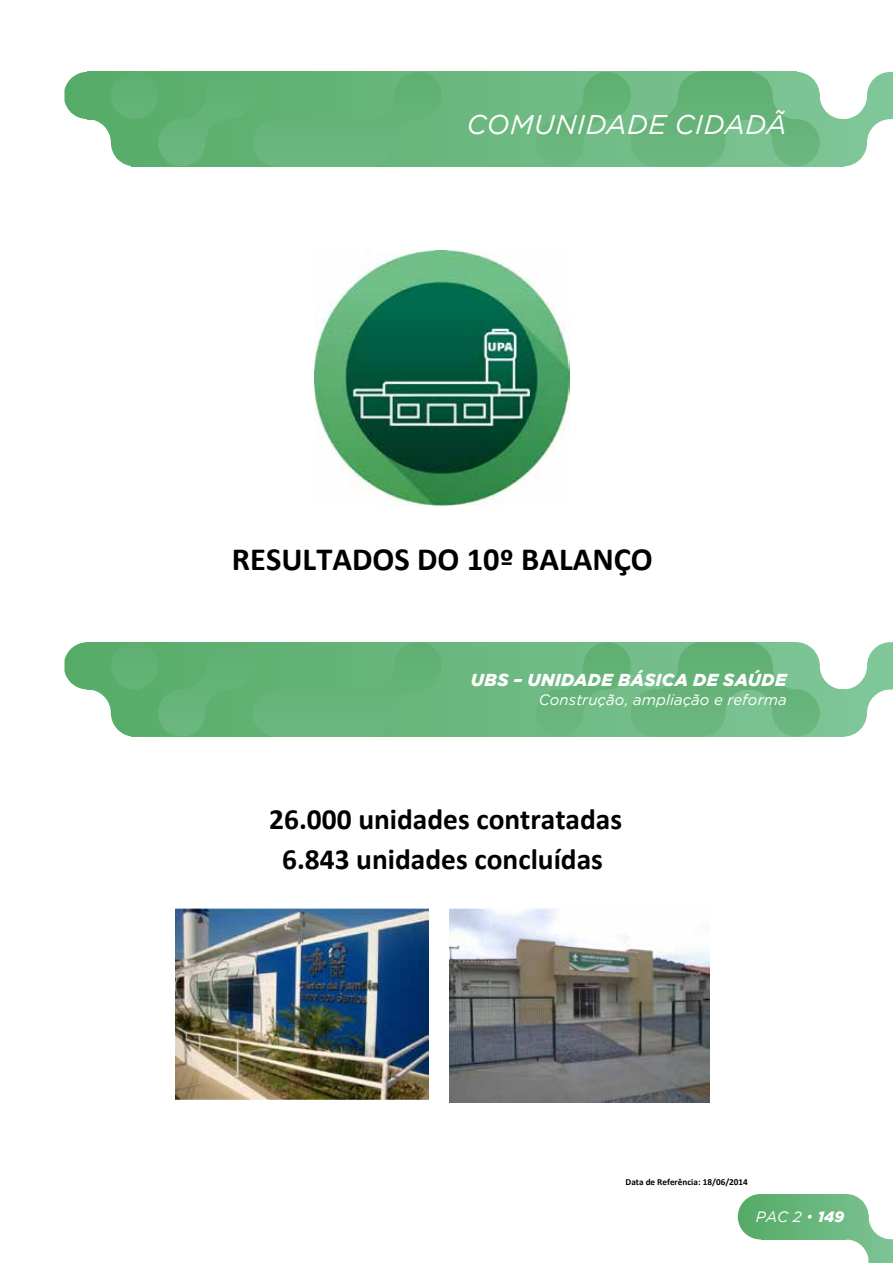
<style>
.page{position:relative;width:893px;height:1263px;background:#fff}
.page>*{position:absolute;margin:0;border:0;box-sizing:border-box;transform-origin:0 0}
.t1{font:700 32.4px "Calibri";color:#000}
.t2{font:700 29.4px/40.5px "Calibri";color:#000;text-align:center}
.t3{font:italic 27px "Gotham";letter-spacing:.015em;color:#fff}
.t4{font:italic 900 17.25px "Gotham";letter-spacing:.02em;color:#fff}
.t5{font:italic 15px "Gotham";letter-spacing:.005em;color:#fff}
.t6{font:700 9.15px "Calibri";color:#000}
.s1{font-weight:300}
.s2{font-weight:900}
</style>
<div class="page">
<div style="left:761px;top:1194px;width:85px;height:45px;background:#66b579"></div>
<svg style="left:830px;top:1204px;width:63px;height:59px"></svg>
<div style="left:823px;top:1194px;width:46px;height:45px;background:#71bb86;border-radius:50%"></div>
<div style="left:738px;top:1194px;width:45px;height:45px;background:#5aae6c;border-radius:50%"></div>
<svg style="left:151px;top:72px;width:392px;height:47px;background:#6ab77e"></svg>
<svg style="left:139px;top:119px;width:700px;height:47px;background:#6bb880"></svg>
<div style="left:276px;top:72px;width:95px;height:47px;background:#63b377"></div>
<div style="left:536px;top:119px;width:47px;height:47px;background:#6cb780;border-radius:24px"></div>
<div style="left:253px;top:72px;width:47px;height:47px;background:#61b274;border-radius:24px"></div>
<div style="left:158px;top:72px;width:48px;height:47px;background:#5baf6d;border-radius:24px"></div>
<svg style="left:64px;top:72px;width:87px;height:87px"></svg>
<div style="left:820px;top:119px;width:47px;height:47px;background:#7dc596;border-radius:24px"></div>
<div style="left:205px;top:119px;width:48px;height:47px;background:#5eb071;border-radius:24px"></div>
<div style="left:111px;top:119px;width:47px;height:47px;background:#59ad6a;border-radius:24px"></div>
<div style="left:725px;top:119px;width:47px;height:47px;background:#79c290;border-radius:24px"></div>
<div style="left:654px;top:119px;width:51px;height:47px;background:#6cb780"></div>
<div style="left:276px;top:119px;width:95px;height:47px;background:#69b57d"></div>
<svg style="left:165px;top:79px;width:107px;height:80px"></svg>
<div style="left:371px;top:72px;width:64px;height:87px;background:#67b67b"></div>
<div style="left:631px;top:119px;width:47px;height:47px;background:#6cb780;border-radius:24px"></div>
<div style="left:394px;top:72px;width:48px;height:47px;background:#62b175;border-radius:24px"></div>
<div style="left:206px;top:72px;width:47px;height:47px;background:#62b175;border-radius:24px"></div>
<div style="left:111px;top:72px;width:47px;height:47px;background:#62b175;border-radius:24px"></div>
<div style="left:347px;top:119px;width:47px;height:47px;background:#69b57d;border-radius:24px"></div>
<svg style="left:543px;top:72px;width:350px;height:87px"></svg>
<div style="left:772px;top:119px;width:48px;height:47px;background:#69b57d;border-radius:24px"></div>
<div style="left:725px;top:72px;width:47px;height:47px;background:#62b175;border-radius:24px"></div>
<div style="left:678px;top:119px;width:47px;height:47px;background:#69b57d;border-radius:24px"></div>
<div style="left:678px;top:72px;width:47px;height:47px;background:#62b175;border-radius:24px"></div>
<div style="left:253px;top:119px;width:47px;height:47px;background:#69b57d;border-radius:24px"></div>
<div style="left:158px;top:119px;width:47px;height:47px;background:#69b57d;border-radius:24px"></div>
<svg style="left:151px;top:642px;width:392px;height:47px;background:#6ab77e"></svg>
<svg style="left:139px;top:689px;width:700px;height:48px;background:#6bb880"></svg>
<div style="left:276px;top:642px;width:95px;height:47px;background:#63b377"></div>
<div style="left:536px;top:689px;width:47px;height:48px;background:#6cb780;border-radius:24px"></div>
<div style="left:253px;top:642px;width:47px;height:47px;background:#61b274;border-radius:24px"></div>
<div style="left:158px;top:642px;width:48px;height:47px;background:#5baf6d;border-radius:24px"></div>
<svg style="left:64px;top:642px;width:87px;height:86px"></svg>
<svg style="left:820px;top:689px;width:47px;height:48px"></svg>
<div style="left:205px;top:689px;width:48px;height:48px;background:#5eb071;border-radius:24px"></div>
<div style="left:111px;top:689px;width:47px;height:48px;background:#59ad6a;border-radius:24px"></div>
<div style="left:725px;top:689px;width:47px;height:48px;background:#79c290;border-radius:24px"></div>
<div style="left:654px;top:689px;width:51px;height:48px;background:#6cb780"></div>
<div style="left:276px;top:689px;width:95px;height:48px;background:#69b57d"></div>
<svg style="left:165px;top:649px;width:107px;height:81px"></svg>
<div style="left:371px;top:642px;width:64px;height:88px;background:#67b67b"></div>
<div style="left:631px;top:689px;width:47px;height:48px;background:#6cb780;border-radius:24px"></div>
<div style="left:394px;top:642px;width:48px;height:47px;background:#62b175;border-radius:24px"></div>
<div style="left:206px;top:642px;width:47px;height:47px;background:#62b175;border-radius:24px"></div>
<div style="left:111px;top:642px;width:47px;height:47px;background:#62b175;border-radius:24px"></div>
<div style="left:347px;top:689px;width:47px;height:48px;background:#69b57d;border-radius:24px"></div>
<svg style="left:543px;top:642px;width:350px;height:88px"></svg>
<div style="left:772px;top:689px;width:48px;height:48px;background:#69b57d;border-radius:24px"></div>
<div style="left:725px;top:642px;width:47px;height:47px;background:#62b175;border-radius:24px"></div>
<div style="left:678px;top:689px;width:47px;height:48px;background:#69b57d;border-radius:24px"></div>
<div style="left:678px;top:642px;width:47px;height:47px;background:#62b175;border-radius:24px"></div>
<div style="left:253px;top:689px;width:47px;height:48px;background:#69b57d;border-radius:24px"></div>
<div style="left:158px;top:689px;width:47px;height:48px;background:#69b57d;border-radius:24px"></div>
<img style="left:176px;top:909px;width:252px;height:190px">
<img style="left:449px;top:909px;width:260px;height:193px">
<img style="left:315px;top:250px;width:255px;height:255px">
<p class="t3" style="left:467px;top:109px;width:321px">COM UNIDADE CIDADÃ</p>
<p class="t1" style="left:232px;top:538px;width:422px">RESULTADOS DO 10º BALANÇO</p>
<p class="t4" style="left:471px;top:670px;width:317px">UBS – UNIDADE BÁSICA DE SAÚDE</p>
<p class="t5" style="left:539px;top:691px;width:249px">Construção, ampliação e reforma</p>
<p class="t2" style="left:269px;top:799px;width:354px">26.000 unidades contratadas<br>6.843 unidades concluídas</p>
<p class="t6" style="left:625px;top:1176px;width:124px">Data de Referência: 18/06/2014</p>
<p class="t5" style="left:756px;top:1208px;width:90px">PAC 2 <span class="s1">•</span> <span class="s2">149</span></p>
</div>
